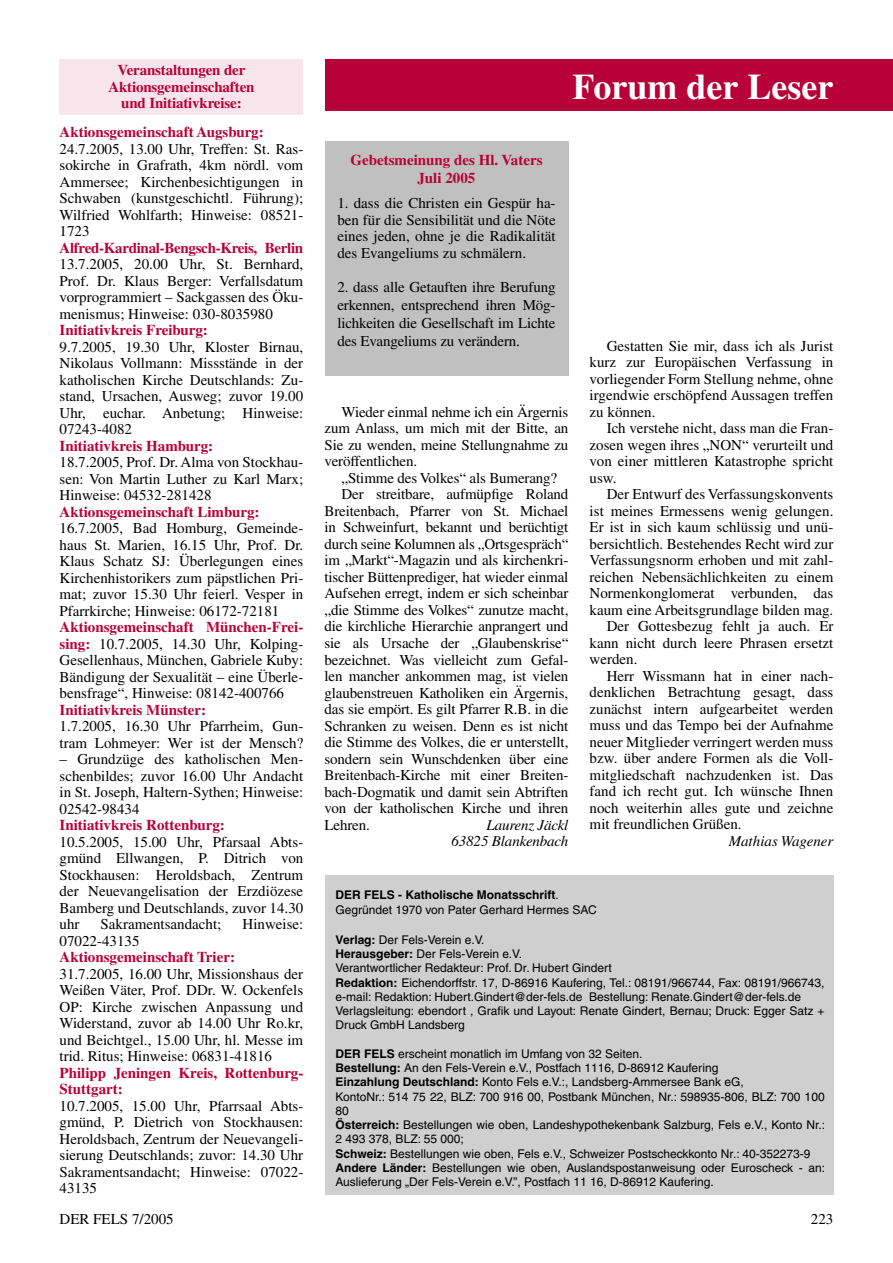
<style>
.page{position:relative;width:893px;height:1263px;background:#fff}
.page>*{position:absolute;margin:0;border:0;box-sizing:border-box;transform-origin:0 0}
.t1{font:700 36px "Times";color:#fff}
.t2{font:15px/16.5px "Times";color:#000;text-align:justify}
.t3{font:700 15px/16.5px "Times";color:#b80039;text-align:center}
.t4{font:italic 15px/16.5px "Times";letter-spacing:-.01em;color:#000;text-align:right}
.t5{font:700 15px "Times";letter-spacing:-.02em;color:#b80039}
.t6{font:12px/14.2px "Helvetica";color:#000}
.s1{font-weight:700;color:#b80039}
.s2{font-weight:700}
</style>
<div class="page">
<div style="left:60px;top:60px;width:243px;height:55px;background:#f8e5eb"></div>
<div style="left:325px;top:875px;width:508px;height:320px;background:#cfcfcf"></div>
<div style="left:325px;top:60px;width:568px;height:51px;background:#b80039"></div>
<div style="left:325px;top:142px;width:243px;height:234px;background:#c0c0c0"></div>
<p class="t3" style="left:108px;top:62px;width:148px">Veranstaltungen der<br>Aktionsgemeinschaften und Initiativkreise:</p>
<p class="t3" style="left:60px;top:124px;width:206px">Aktionsgemeinschaft Augsburg:</p>
<p class="t2" style="left:60px;top:140px;width:245px">24.7.2005, 13.00 Uhr, Treffen: St. Ras&shy;sokirche in Grafrath, 4km nördl. vom Ammersee; Kirchenbesichtigungen in Schwaben (kunstgeschichtl. Führung); Wilfried Wohlfarth; Hinweise: 08521- 1723</p>
<p class="t5" style="left:60px;top:239px;width:245px">Alfred-Kardinal-Bengsch-Kreis, Berlin</p>
<p class="t2" style="left:60px;top:256px;width:245px">13.7.2005, 20.00 Uhr, St. Bernhard, Prof. Dr. Klaus Berger: Verfallsdatum vorprogrammiert – Sackgassen des Öku&shy;menismus; Hinweise: 030-8035980</p>
<p class="t3" style="left:60px;top:322px;width:150px">Initiativkreis Freiburg:</p>
<p class="t2" style="left:60px;top:338px;width:245px">9.7.2005, 19.30 Uhr, Kloster Birnau, Nikolaus Vollmann: Missstände in der katholischen Kirche Deutschlands: Zu&shy;stand, Ursachen, Ausweg; zuvor 19.00<br>Uhr, euchar. Anbetung; Hinweise:<br>07243-4082</p>
<p class="t3" style="left:60px;top:437px;width:155px">Initiativkreis Hamburg:</p>
<p class="t2" style="left:60px;top:454px;width:245px">18.7.2005, Prof. Dr. Alma von Stockhau&shy;sen: Von Martin Luther zu Karl Marx; Hinweise: 04532-281428</p>
<p class="t3" style="left:60px;top:503px;width:201px">Aktionsgemeinschaft Limburg:</p>
<p class="t2" style="left:60px;top:520px;width:245px">16.7.2005, Bad Homburg, Gemeinde&shy;haus St. Marien, 16.15 Uhr, Prof. Dr.<br>Klaus Schatz SJ: Überlegungen eines Kirchenhistorikers zum päpstlichen Pri&shy;mat; zuvor 15.30 Uhr feierl. Vesper in Pfarrkirche; Hinweise: 06172-72181</p>
<p class="t2" style="left:60px;top:619px;width:245px"><span class="s1">Aktionsgemeinschaft München-Frei&shy;sing:</span> 10.7.2005, 14.30 Uhr, Kolping-Gesellenhaus, München, Gabriele Kuby:<br>Bändigung der Sexualität – eine Überle&shy;bensfrage“, Hinweise: 08142-400766</p>
<p class="t3" style="left:60px;top:701px;width:148px">Initiativkreis Münster:</p>
<p class="t2" style="left:60px;top:718px;width:245px">1.7.2005, 16.30 Uhr Pfarrheim, Gun&shy;tram Lohmeyer: Wer ist der Mensch?</p>
<p class="t2" style="left:60px;top:751px;width:245px">– Grundzüge des katholischen Men&shy;schenbildes; zuvor 16.00 Uhr Andacht in St. Joseph, Haltern-Sythen; Hinweise:<br>02542-98434</p>
<p class="t3" style="left:60px;top:817px;width:167px">Initiativkreis Rottenburg:</p>
<p class="t2" style="left:60px;top:833px;width:245px">10.5.2005, 15.00 Uhr, Pfarsaal Abts&shy;gmünd Ellwangen, P. Ditrich von Stockhausen: Heroldsbach, Zentrum der Neuevangelisation der Erzdiözese Bamberg und Deutschlands, zuvor 14.30 uhr</p>
<p class="t2" style="left:101px;top:916px;width:122px">Sakramentsandacht;</p>
<p class="t2" style="left:242px;top:916px;width:62px">Hinweise:</p>
<p class="t2" style="left:60px;top:932px;width:81px">07022-43135</p>
<p class="t3" style="left:60px;top:949px;width:177px">Aktionsgemeinschaft Trier:</p>
<p class="t2" style="left:60px;top:965px;width:245px">31.7.2005, 16.00 Uhr, Missionshaus der Weißen Väter, Prof. DDr. W. Ockenfels OP: Kirche zwischen Anpassung und Widerstand, zuvor ab 14.00 Uhr Ro.kr, und Beichtgel., 15.00 Uhr, hl. Messe im trid. Ritus; Hinweise: 06831-41816</p>
<p class="t3" style="left:60px;top:1064px;width:245px;text-align:left">Philipp Jeningen Kreis, Rottenburg-<br>Stuttgart:</p>
<p class="t2" style="left:60px;top:1097px;width:245px">10.7.2005, 15.00 Uhr, Pfarrsaal Abts&shy;gmünd, P. Dietrich von Stockhausen:<br>Heroldsbach, Zentrum der Neuevangeli&shy;sierung Deutschlands; zuvor: 14.30 Uhr Sakramentsandacht; Hinweise: 07022- 43135</p>
<p class="t3" style="left:350px;top:150px;width:194px;line-height:18px">Gebetsmeinung des Hl. Vaters<br>Juli 2005</p>
<h1 class="t1" style="left:572px;top:65px;width:263px">Forum der Leser</h1>
<p class="t2" style="left:337px;top:195px;width:220px">1. dass die Christen ein Gespür ha&shy;ben für die Sensibilität und die Nöte eines jeden, ohne je die Radikalität des Evangeliums zu schmälern.</p>
<p class="t2" style="left:337px;top:278px;width:220px;line-height:18px">2. dass alle Getauften ihre Berufung erkennen, entsprechend ihren Mög&shy;lichkeiten die Gesellschaft im Lichte des Evangeliums zu verändern.</p>
<p class="t2" style="left:325px;top:404px;width:245px;text-indent:17px">Wieder einmal nehme ich ein Ärgernis zum Anlass, um mich mit der Bitte, an Sie zu wenden, meine Stellungnahme zu veröffentlichen.</p>
<p class="t2" style="left:342px;top:470px;width:217px">„Stimme des Volkes“ als Bumerang?</p>
<p class="t2" style="left:342px;top:486px;width:228px">Der streitbare, aufmüpfige Roland</p>
<p class="t2" style="left:325px;top:503px;width:245px">Breitenbach, Pfarrer von St. Michael</p>
<p class="t2" style="left:325px;top:519px;width:245px">in Schweinfurt, bekannt und berüchtigt</p>
<p class="t2" style="left:325px;top:536px;width:245px">durch seine Kolumnen als „Ortsgespräch“</p>
<p class="t2" style="left:325px;top:552px;width:245px">im „Markt“-Magazin und als kirchenkri-</p>
<p class="t2" style="left:325px;top:569px;width:245px">tischer Büttenprediger, hat wieder einmal</p>
<p class="t2" style="left:325px;top:585px;width:245px">Aufsehen erregt, indem er sich scheinbar</p>
<p class="t2" style="left:325px;top:602px;width:245px">„die Stimme des Volkes“ zunutze macht,</p>
<p class="t2" style="left:325px;top:618px;width:245px">die kirchliche Hierarchie anprangert und</p>
<p class="t2" style="left:325px;top:635px;width:245px">sie als Ursache der „Glaubenskrise“</p>
<p class="t2" style="left:325px;top:651px;width:245px">bezeichnet. Was vielleicht zum Gefal-</p>
<p class="t2" style="left:325px;top:668px;width:245px">len mancher ankommen mag, ist vielen</p>
<p class="t2" style="left:325px;top:684px;width:245px">glaubenstreuen Katholiken ein Ärgernis,</p>
<p class="t2" style="left:325px;top:701px;width:245px">das sie empört. Es gilt Pfarrer R.B. in die</p>
<p class="t2" style="left:325px;top:717px;width:245px">Schranken zu weisen. Denn es ist nicht</p>
<p class="t2" style="left:325px;top:734px;width:245px">die Stimme des Volkes, die er unterstellt,</p>
<p class="t2" style="left:325px;top:750px;width:245px">sondern sein Wunschdenken über eine</p>
<p class="t2" style="left:325px;top:767px;width:245px">Breitenbach-Kirche mit einer Breiten-</p>
<p class="t2" style="left:325px;top:783px;width:245px">bach-Dogmatik und damit sein Abtriften</p>
<p class="t2" style="left:325px;top:800px;width:245px">von der katholischen Kirche und ihren</p>
<p class="t2" style="left:325px;top:816px;width:47px">Lehren.</p>
<p class="t4" style="left:452px;top:816px;width:118px">Laurenz Jäckl<br>63825 Blankenbach</p>
<p class="t2" style="left:590px;top:337px;width:245px;text-indent:17px">Gestatten Sie mir, dass ich als Jurist kurz zur Europäischen Verfassung in vorliegender Form Stellung nehme, ohne irgendwie erschöpfend Aussagen treffen zu können.</p>
<p class="t2" style="left:590px;top:420px;width:245px;text-indent:17px">Ich verstehe nicht, dass man die Fran&shy;zosen wegen ihres „NON“ verurteilt und von einer mittleren Katastrophe spricht usw.</p>
<p class="t2" style="left:607px;top:486px;width:228px">Der Entwurf des Verfassungskonvents</p>
<p class="t2" style="left:590px;top:502px;width:245px">ist meines Ermessens wenig gelungen.</p>
<p class="t2" style="left:590px;top:519px;width:245px">Er ist in sich kaum schlüssig und unü-</p>
<p class="t2" style="left:590px;top:535px;width:245px">bersichtlich. Bestehendes Recht wird zur</p>
<p class="t2" style="left:590px;top:552px;width:245px">Verfassungsnorm erhoben und mit zahl-</p>
<p class="t2" style="left:590px;top:568px;width:245px">reichen Nebensächlichkeiten zu einem</p>
<p class="t2" style="left:590px;top:585px;width:245px">Normenkonglomerat verbunden, das</p>
<p class="t2" style="left:590px;top:601px;width:245px">kaum eine Arbeitsgrundlage bilden mag.</p>
<p class="t2" style="left:607px;top:618px;width:228px">Der Gottesbezug fehlt ja auch. Er</p>
<p class="t2" style="left:590px;top:634px;width:245px">kann nicht durch leere Phrasen ersetzt</p>
<p class="t2" style="left:590px;top:651px;width:49px">werden.</p>
<p class="t2" style="left:607px;top:667px;width:228px">Herr Wissmann hat in einer nach-</p>
<p class="t2" style="left:590px;top:684px;width:245px">denklichen Betrachtung gesagt, dass</p>
<p class="t2" style="left:590px;top:700px;width:245px">zunächst intern aufgearbeitet werden</p>
<p class="t2" style="left:590px;top:717px;width:245px">muss und das Tempo bei der Aufnahme</p>
<p class="t2" style="left:590px;top:733px;width:245px">neuer Mitglieder verringert werden muss</p>
<p class="t2" style="left:590px;top:750px;width:245px">bzw. über andere Formen als die Voll-</p>
<p class="t2" style="left:590px;top:766px;width:245px">mitgliedschaft nachzudenken ist. Das</p>
<p class="t2" style="left:590px;top:783px;width:245px">fand ich recht gut. Ich wünsche Ihnen</p>
<p class="t2" style="left:590px;top:799px;width:245px">noch weiterhin alles gute und zeichne</p>
<p class="t2" style="left:590px;top:816px;width:154px">mit freundlichen Grüßen.</p>
<p class="t4" style="left:729px;top:832px;width:106px">Mathias Wagener</p>
<p class="t6" style="left:336px;top:888px;width:263px"><span class="s2">DER FELS - Katholische Monatsschrift</span>.<br>Gegründet 1970 von Pater Gerhard Hermes SAC</p>
<p class="t6" style="left:336px;top:932px;width:490px"><span class="s2">Verlag:</span> Der Fels-Verein e.V.<br><span class="s2">Herausgeber:</span> Der Fels-Verein e.V.<br>Verantwortlicher Redakteur: Prof. Dr. Hubert Gindert<br><span class="s2">Redaktion:</span> Eichendorffstr. 17, D-86916 Kaufering, Tel.: 08191/966744, Fax: 08191/966743, e-mail: Redaktion: Hubert.Gindert@der-fels.de Bestellung: Renate.Gindert@der-fels.de Verlagsleitung: ebendort , Grafik und Layout: Renate Gindert, Bernau; Druck: Egger Satz + Druck GmbH Landsberg</p>
<p class="t6" style="left:336px;top:1046px;width:491px"><span class="s2">DER FELS</span> erscheint monatlich im Umfang von 32 Seiten.<br><span class="s2">Bestellung:</span> An den Fels-Verein e.V., Postfach 1116, D-86912 Kaufering<br><span class="s2">Einzahlung Deutschland:</span> Konto Fels e.V.:, Landsberg-Ammersee Bank eG,<br>KontoNr.: 514 75 22, BLZ: 700 916 00, Postbank München, Nr.: 598935-806, BLZ: 700 100<br>80<br><span class="s2">Österreich:</span> Bestellungen wie oben, Landeshypothekenbank Salzburg, Fels e.V., Konto Nr.:<br>2 493 378, BLZ: 55 000;<br><span class="s2">Schweiz:</span> Bestellungen wie oben, Fels e.V., Schweizer Postscheckkonto Nr.: 40-352273-9<br><span class="s2">Andere Länder:</span> Bestellungen wie oben, Auslandspostanweisung oder Euroscheck - an:<br>Auslieferung „Der Fels-Verein e.V.”, Postfach 11 16, D-86912 Kaufering.</p>
<p class="t2" style="left:60px;top:1210px;width:116px">DER FELS 7/2005</p>
<p class="t2" style="left:811px;top:1210px;width:24px">223</p>
</div>
